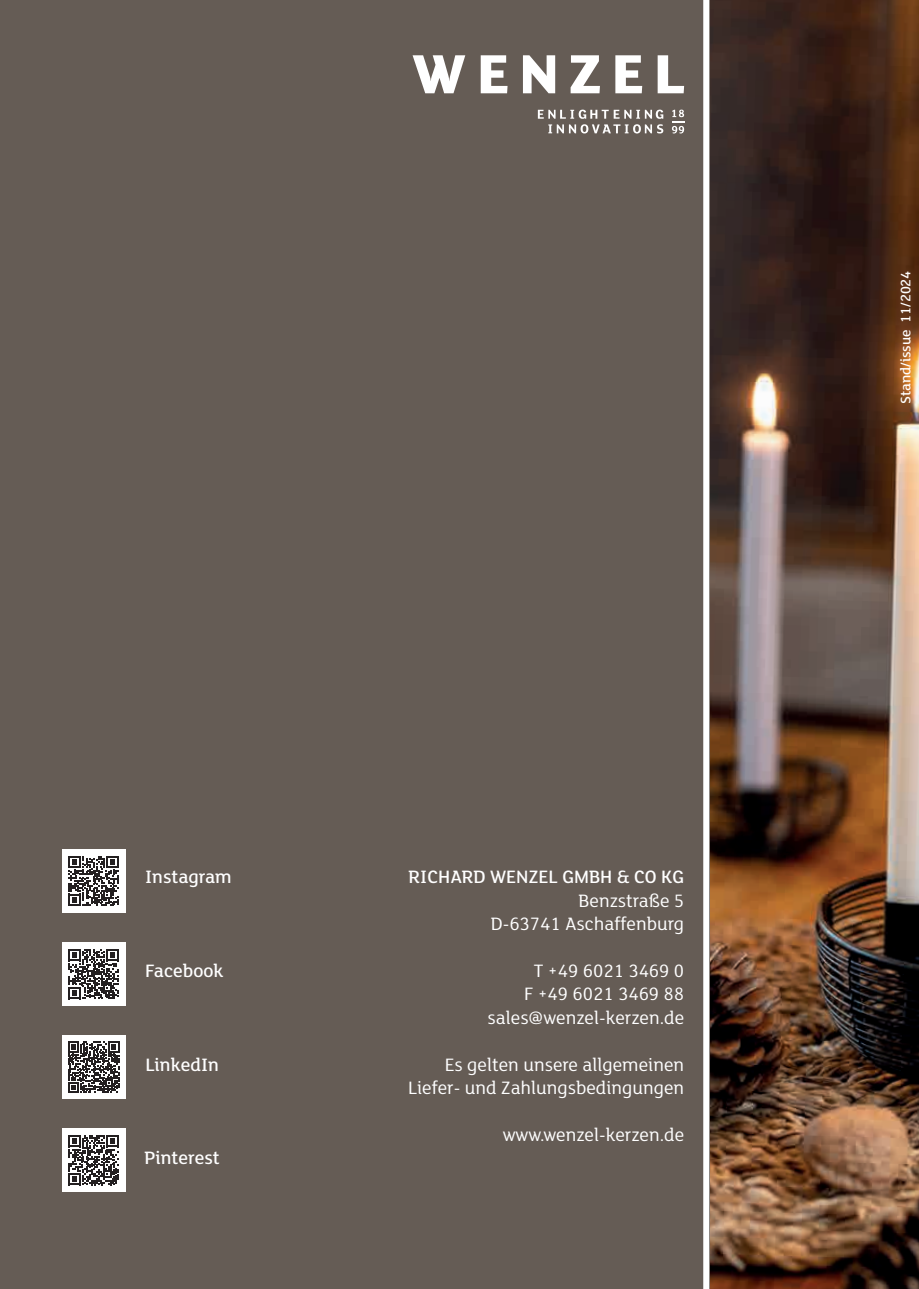
<style>
.page{position:relative;width:919px;height:1289px;background:#fff}
.page>*{position:absolute;margin:0;border:0;box-sizing:border-box;transform-origin:0 0}
.t1{font:19.5px/23.4px "FS Lola";color:#fff;text-align:right}
.t2{font:500 19.5px "FS Lola";color:#fff}
.t3{font:500 15px "FS Lola";color:#fff}
</style>
<div class="page">
<img style="left:709px;top:0;width:209px;height:1288px">
<div style="left:0;top:0;width:709px;height:1288px;background:#655c55"></div>
<svg style="left:412px;top:55px;width:53px;height:38px"></svg>
<svg style="left:480px;top:55px;width:27px;height:38px"></svg>
<svg style="left:523px;top:55px;width:32px;height:38px"></svg>
<svg style="left:570px;top:55px;width:30px;height:38px"></svg>
<svg style="left:615px;top:55px;width:27px;height:38px"></svg>
<svg style="left:657px;top:55px;width:27px;height:38px"></svg>
<svg style="left:671px;top:110px;width:13px;height:23px"></svg>
<svg style="left:538px;top:110px;width:125px;height:23px"></svg>
<div style="left:703px;top:0;width:6px;height:1288px;background:#fff"></div>
<div style="left:62px;top:849px;width:63px;height:63px;background:#fff"></div>
<svg style="left:69px;top:856px;width:50px;height:50px"></svg>
<div style="left:62px;top:942px;width:63px;height:63px;background:#fff"></div>
<svg style="left:69px;top:949px;width:50px;height:50px"></svg>
<div style="left:62px;top:1035px;width:63px;height:63px;background:#fff"></div>
<svg style="left:68px;top:1041px;width:51px;height:51px"></svg>
<div style="left:62px;top:1128px;width:63px;height:64px;background:#fff"></div>
<svg style="left:69px;top:1135px;width:50px;height:50px"></svg>
<p class="t2" style="left:145px;top:864px;width:88px">Instagram</p>
<p class="t2" style="left:145px;top:957px;width:80px">Facebook</p>
<p class="t2" style="left:145px;top:1051px;width:75px">LinkedIn</p>
<p class="t2" style="left:144px;top:1145px;width:77px">Pinterest</p>
<p class="t2" style="left:408px;top:864px;width:277px">RICHARD WENZEL GMBH &amp; CO KG</p>
<p class="t1" style="left:491px;top:887px;width:195px">Benzstraße 5<br>D-63741 Aschaffenburg</p>
<p class="t1" style="left:487px;top:958px;width:198px">T +49 6021 3469 0<br>F +49 6021 3469 88 sales@wenzel-kerzen.de</p>
<p class="t1" style="left:408px;top:1051px;width:277px">Es gelten unsere allgemeinen<br>Liefer- und Zahlungsbedingungen</p>
<p class="t1" style="left:502px;top:1121px;width:183px">www.wenzel-kerzen.de</p>
<p class="t3" style="left:895px;top:404px;width:135px;rotate:-90deg">Stand/issue 11/2024</p>
</div>
